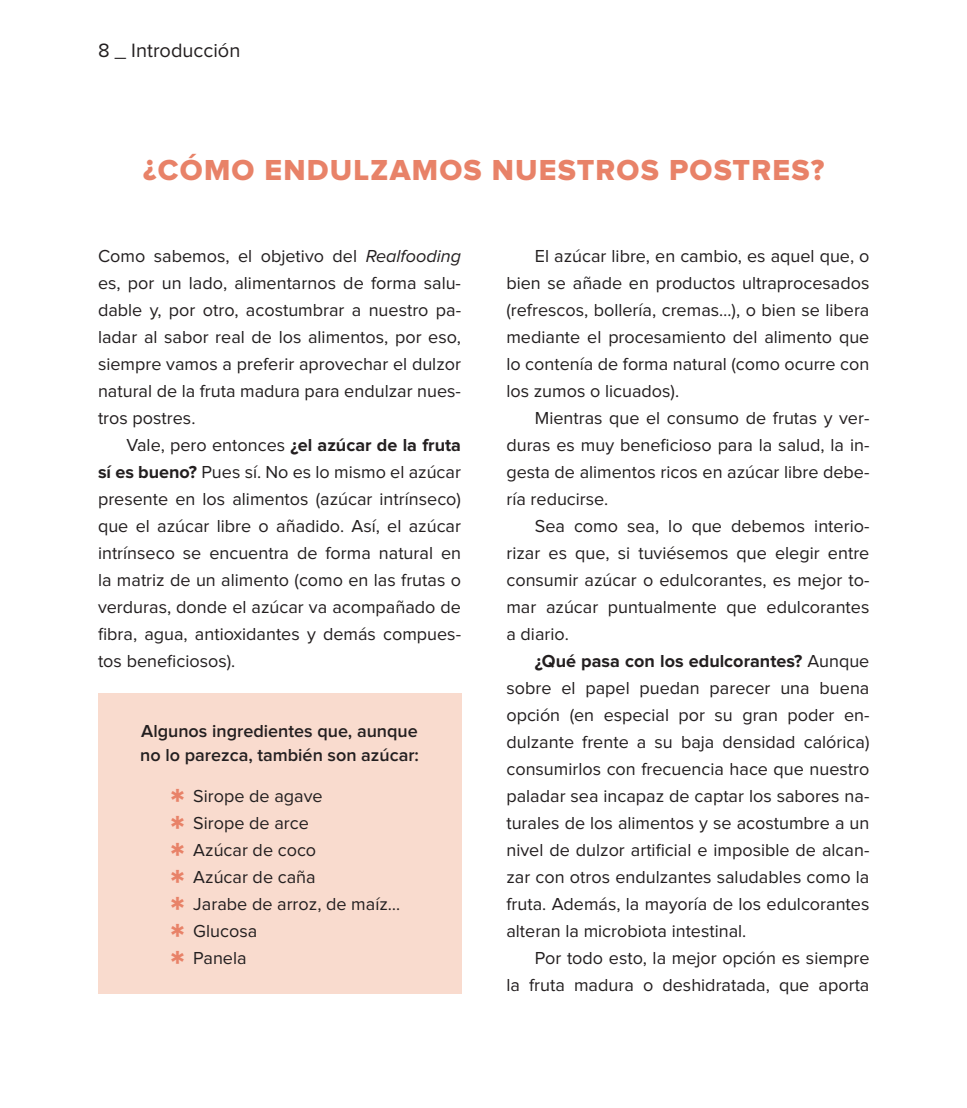
<style>
.page{position:relative;width:967px;height:1108px;background:#fff}
.page>*{position:absolute;margin:0;border:0;box-sizing:border-box;transform-origin:0 0}
.t1{font:40px "Proxima Nova Extrabld";color:#e88268}
.t2{font:30px "Proxima Nova Extrabld";letter-spacing:.04em;color:#e88268}
.t3{font:20px "Proxima Nova";color:#231f20}
.t4{font:18px/27px "Proxima Nova";color:#231f20;text-align:justify}
.t5{font:600 18px/24px "Proxima Nova";color:#231f20}
.s1{font-style:italic}
.s2{font-weight:700}
</style>
<div class="page">
<div style="left:98px;top:693px;width:363px;height:301px;background:#f9dbce"></div>
<p class="t3" style="left:98px;top:41px;width:144px">8 _ Introducción</p>
<h2 class="t2" style="left:143px;top:157px;width:683px">¿CÓMO ENDULZAMOS NUESTROS POSTRES?</h2>
<p class="t4" style="left:98px;top:243px;width:364px">Como sabemos, el objetivo del <span class="s1">Realfooding </span>es, por un lado, alimentarnos de forma salu&shy;dable y, por otro, acostumbrar a nuestro pa&shy;ladar al sabor real de los alimentos, por eso, siempre vamos a preferir aprovechar el dulzor natural de la fruta madura para endulzar nues&shy;tros postres.</p>
<p class="t4" style="left:98px;top:432px;width:364px;text-indent:28px">Vale, pero entonces <span class="s2">¿el azúcar de la fruta sí es bueno?</span> Pues sí. No es lo mismo el azúcar presente en los alimentos (azúcar intrínseco) que el azúcar libre o añadido. Así, el azúcar intrínseco se encuentra de forma natural en la matriz de un alimento (como en las frutas o verduras, donde el azúcar va acompañado de fibra, agua, antioxidantes y demás compues&shy;tos beneficiosos).</p>
<p class="t5" style="left:140px;top:720px;width:280px">Algunos ingredientes que, aunque no lo parezca, también son azúcar:</p>
<h1 class="t1" style="left:171px;top:784px;width:16px">*</h1>
<p class="t4" style="left:193px;top:783px;width:131px">Sirope de agave</p>
<h1 class="t1" style="left:171px;top:811px;width:16px">*</h1>
<p class="t4" style="left:193px;top:810px;width:117px">Sirope de arce</p>
<h1 class="t1" style="left:171px;top:838px;width:16px">*</h1>
<p class="t4" style="left:193px;top:837px;width:124px">Azúcar de coco</p>
<h1 class="t1" style="left:171px;top:865px;width:16px">*</h1>
<p class="t4" style="left:193px;top:864px;width:124px">Azúcar de caña</p>
<h1 class="t1" style="left:171px;top:892px;width:16px">*</h1>
<p class="t4" style="left:193px;top:891px;width:208px">Jarabe de arroz, de maíz…</p>
<h1 class="t1" style="left:171px;top:919px;width:16px">*</h1>
<p class="t4" style="left:193px;top:918px;width:65px">Glucosa</p>
<h1 class="t1" style="left:171px;top:946px;width:16px">*</h1>
<p class="t4" style="left:193px;top:945px;width:55px">Panela</p>
<p class="t4" style="left:506px;top:243px;width:364px;text-indent:28px">El azúcar libre, en cambio, es aquel que, o bien se añade en productos ultraprocesados (refrescos, bollería, cremas…), o bien se libera mediante el procesamiento del alimento que lo contenía de forma natural (como ocurre con los zumos o licuados).</p>
<p class="t4" style="left:506px;top:405px;width:364px;text-indent:28px">Mientras que el consumo de frutas y ver&shy;duras es muy beneficioso para la salud, la in&shy;gesta de alimentos ricos en azúcar libre debe&shy;ría reducirse.</p>
<p class="t4" style="left:506px;top:513px;width:364px;text-indent:28px">Sea como sea, lo que debemos interio&shy;rizar es que, si tuviésemos que elegir entre consumir azúcar o edulcorantes, es mejor to&shy;mar azúcar puntualmente que edulcorantes a diario.</p>
<p class="t4" style="left:506px;top:648px;width:364px;text-indent:28px"><span class="s2">¿Qué pasa con los edulcorantes?</span> Aunque sobre el papel puedan parecer una buena opción (en especial por su gran poder en&shy;dulzante frente a su baja densidad calórica) consumirlos con frecuencia hace que nuestro paladar sea incapaz de captar los sabores na&shy;turales de los alimentos y se acostumbre a un nivel de dulzor artificial e imposible de alcan&shy;zar con otros endulzantes saludables como la fruta. Además, la mayoría de los edulcorantes alteran la microbiota intestinal.</p>
<p class="t4" style="left:506px;top:945px;width:364px;text-align:right">Por todo esto, la mejor opción es siempre<br>la fruta madura o deshidratada, que aporta</p>
</div>
